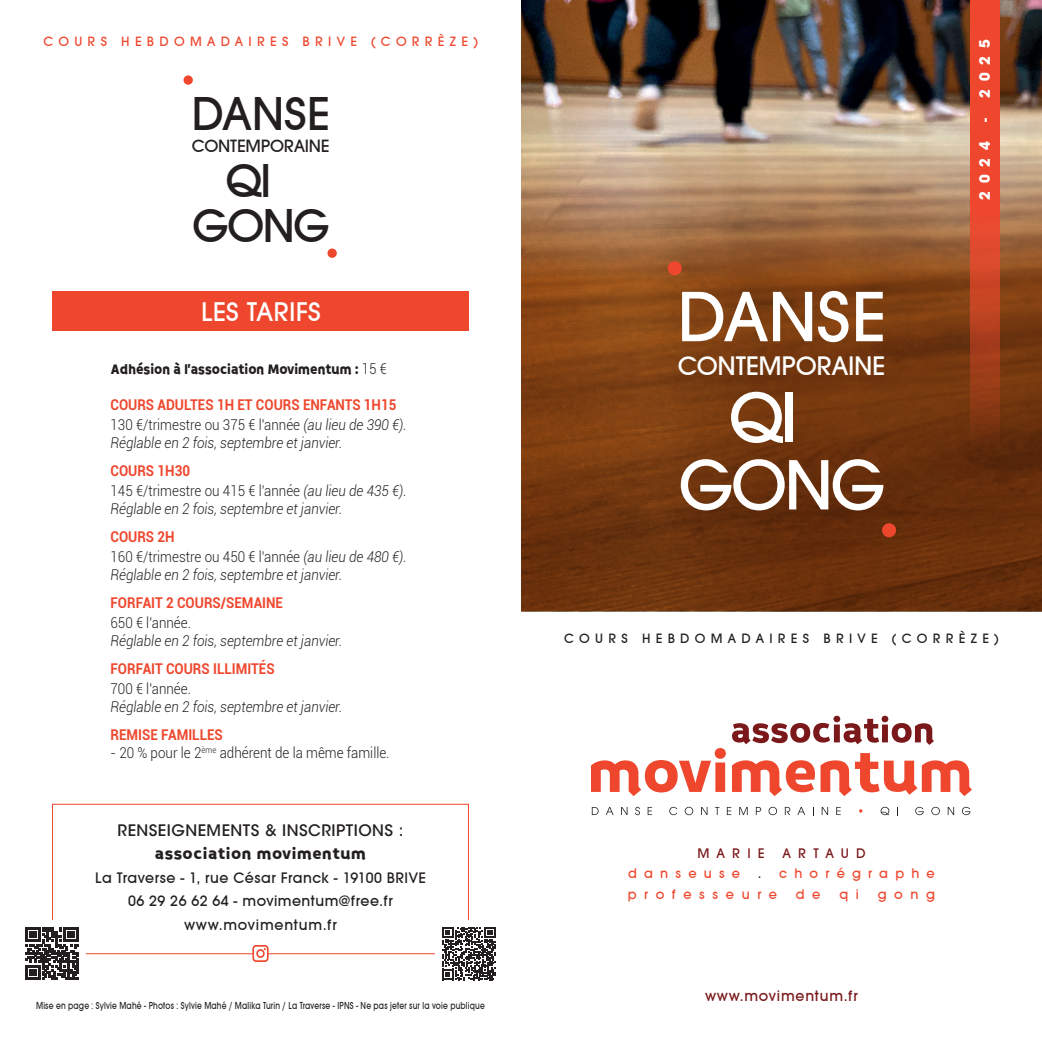
<style>
.page{position:relative;width:1042px;height:1042px;background:#fff}
.page>*{position:absolute;margin:0;border:0;box-sizing:border-box;transform-origin:0 0}
.t1{font:74.02px/67.4px "Avant Garde Md ITCTT";letter-spacing:-.03em;color:#fff;text-align:center}
.t2{font:49.18px/44.8px "Avant Garde Md ITCTT";letter-spacing:-.03em;color:#231f20;text-align:center}
.t3{font:28px "Avant Garde Md ITCTT";letter-spacing:.01em;color:#fff}
.t4{font:27.82px "Avant Garde Md ITCTT";letter-spacing:-.01em;color:#fff}
.t5{font:18.38px "Avant Garde Md ITCTT";letter-spacing:-.01em;color:#231f20}
.t6{font:16.62px "Braah One";letter-spacing:.03em;color:#231f20}
.t7{font:15.75px/23.6px "Avant Garde Md ITCTT";letter-spacing:.03em;color:#231f20;text-align:center}
.t8{font:500 15.75px "ITC Avant Garde Std";letter-spacing:.03em;color:#231f20}
.t9{font:15.75px "Avant Garde Md ITCTT";letter-spacing:.05em;color:#7a181a}
.t10{font:15.75px "Avant Garde Md ITCTT Bold";letter-spacing:.5em;color:#fff}
.t11{font:italic 300 14.88px "Roboto";color:#231f20;scale:.9 1}
.t12{font:300 14.88px/20.3px "Roboto";color:#231f20;scale:.9 1}
.t13{font:700 14.88px/20.3px "Roboto";color:#ef472e;scale:.9 1}
.t14{font:14.88px "Braah One";color:#231f20;scale:.9 1}
.t15{font:14.35px/20.1px "Avant Garde Md ITCTT";letter-spacing:.5em;color:#ef472e}
.t16{font:14.35px "Avant Garde Md ITCTT";letter-spacing:.5em;color:#7a181a}
.t17{font:14px "Avant Garde Md ITCTT";letter-spacing:.38em;color:#231f20}
.t18{font:14px "Avant Garde Md ITCTT";letter-spacing:.38em;color:#ef472e}
.t19{font:10.5px "Avant Garde Md ITCTT";letter-spacing:.02em;color:#231f20;scale:.8 1}
.s1{font-family:"Roboto";font-weight:300}
.s2{font-weight:300;color:#231f20}
.s3{font-weight:300;font-style:italic;color:#231f20}
.s4{font-weight:700;color:#ef472e}
.s5{font-style:italic}
.s6{color:#231f20}
</style>
<div class="page">
<img style="left:521px;top:0;width:521px;height:130px">
<svg style="left:521px;top:130px;width:521px;height:481px;background:#854f28"></svg>
<div style="left:52px;top:804px;width:417px;height:150px;border:1px solid #ef472e"></div>
<div style="left:882px;top:523px;width:14px;height:14px;background:#ef472e;border-radius:50%"></div>
<div style="left:668px;top:261px;width:14px;height:14px;background:#ef472e;border-radius:50%"></div>
<svg style="left:327px;top:248px;width:10px;height:10px"></svg>
<svg style="left:183px;top:75px;width:10px;height:10px"></svg>
<svg style="left:970px;top:0;width:30px;height:460px;background:#cb4225"></svg>
<div style="left:52px;top:292px;width:417px;height:39px;background:#ef472e"></div>
<svg style="left:252px;top:945px;width:16px;height:17px"></svg>
<div style="left:19px;top:920px;width:66px;height:66px;background:#fff"></div>
<svg style="left:26px;top:927px;width:52px;height:53px"></svg>
<div style="left:436px;top:920px;width:66px;height:66px;background:#fff"></div>
<svg style="left:442px;top:927px;width:54px;height:53px"></svg>
<svg style="left:591px;top:748px;width:135px;height:48px"></svg>
<svg style="left:732px;top:753px;width:240px;height:43px"></svg>
<svg style="left:732px;top:716px;width:202px;height:29px"></svg>
<svg style="left:592px;top:807px;width:6px;height:8px"></svg>
<svg style="left:606px;top:807px;width:7px;height:8px"></svg>
<svg style="left:621px;top:807px;width:6px;height:8px"></svg>
<svg style="left:635px;top:807px;width:5px;height:8px"></svg>
<svg style="left:647px;top:807px;width:5px;height:8px"></svg>
<svg style="left:669px;top:807px;width:8px;height:8px"></svg>
<svg style="left:685px;top:807px;width:8px;height:8px"></svg>
<svg style="left:701px;top:807px;width:6px;height:8px"></svg>
<svg style="left:715px;top:807px;width:4px;height:8px"></svg>
<svg style="left:727px;top:807px;width:4px;height:8px"></svg>
<svg style="left:739px;top:807px;width:8px;height:8px"></svg>
<svg style="left:756px;top:807px;width:5px;height:8px"></svg>
<svg style="left:768px;top:807px;width:9px;height:8px"></svg>
<svg style="left:785px;top:807px;width:5px;height:8px"></svg>
<svg style="left:797px;top:807px;width:8px;height:8px"></svg>
<svg style="left:821px;top:807px;width:7px;height:8px"></svg>
<svg style="left:836px;top:807px;width:4px;height:8px"></svg>
<svg style="left:880px;top:807px;width:9px;height:8px"></svg>
<svg style="left:915px;top:807px;width:9px;height:8px"></svg>
<svg style="left:931px;top:807px;width:9px;height:8px"></svg>
<svg style="left:947px;top:807px;width:7px;height:8px"></svg>
<svg style="left:962px;top:807px;width:8px;height:8px"></svg>
<p class="t18" style="left:43px;top:33px;width:436px">COURS HEBDOMADAIRES BRIVE (CORRÈZE)</p>
<h2 class="t2" style="left:191px;top:92px;width:140px">DANSE</h2>
<p class="t5" style="left:192px;top:136px;width:139px">CONTEMPORAINE</p>
<h2 class="t2" style="left:192px;top:159px;width:139px">QI<br>GONG</h2>
<h3 class="t3" style="left:201px;top:295px;width:121px">LES TARIFS</h3>
<p class="t14" style="left:111px;top:360px;width:309px">Adhésion à l’association Movimentum : <span class="s1">15 €</span></p>
<p class="t13" style="left:111px;top:394px;width:331px">COURS ADULTES 1H ET COURS ENFANTS 1H15<br><span class="s2">130 €/trimestre ou 375 € l'année</span> <span class="s3">(au lieu de 390 €).</span></p>
<p class="t11" style="left:111px;top:433px;width:259px">Réglable en 2 fois, septembre et janvier.</p>
<p class="t12" style="left:111px;top:460px;width:331px"><span class="s4">COURS 1H30<br></span>145 €/trimestre ou 415 € l'année <span class="s5">(au lieu de 435 €).</span></p>
<p class="t11" style="left:111px;top:499px;width:259px">Réglable en 2 fois, septembre et janvier.</p>
<p class="t12" style="left:111px;top:526px;width:331px"><span class="s4">COURS 2H<br></span>160 €/trimestre ou 450 € l'année <span class="s5">(au lieu de 480 €).</span></p>
<p class="t11" style="left:111px;top:564px;width:259px">Réglable en 2 fois, septembre et janvier.</p>
<p class="t13" style="left:111px;top:592px;width:193px">FORFAIT 2 COURS/SEMAINE</p>
<p class="t12" style="left:111px;top:612px;width:91px">650 € l'année.</p>
<p class="t11" style="left:111px;top:630px;width:259px">Réglable en 2 fois, septembre et janvier.</p>
<p class="t13" style="left:111px;top:658px;width:184px">FORFAIT COURS ILLIMITÉS</p>
<p class="t12" style="left:111px;top:678px;width:91px">700 € l'année.</p>
<p class="t11" style="left:111px;top:696px;width:259px">Réglable en 2 fois, septembre et janvier.</p>
<p class="t13" style="left:111px;top:724px;width:126px">REMISE FAMILLES</p>
<p class="t12" style="left:111px;top:742px;width:311px">- 20 % pour le 2<sup>ème</sup> adhérent de la même famille.</p>
<p class="t8" style="left:118px;top:820px;width:287px">RENSEIGNEMENTS &amp; INSCRIPTIONS :</p>
<p class="t6" style="left:155px;top:843px;width:212px">association movimentum</p>
<p class="t7" style="left:95px;top:866px;width:332px">La Traverse - 1, rue César Franck - 19100 BRIVE<br>06 29 26 62 64 - movimentum@free.fr www.movimentum.fr</p>
<p class="t19" style="left:36px;top:1000px;width:562px">Mise en page : Sylvie Mahé - Photos : Sylvie Mahé / Malika Turin / La Traverse - IPNS - Ne pas jeter sur la voie publique</p>
<h1 class="t1" style="left:677px;top:283px;width:210px">DANSE</h1>
<h3 class="t4" style="left:678px;top:349px;width:209px">CONTEMPORAINE</h3>
<h1 class="t1" style="left:678px;top:384px;width:209px">QI<br>GONG</h1>
<p class="t10" style="left:975px;top:200px;width:161px;rotate:-90deg">2024 - 2025</p>
<p class="t17" style="left:564px;top:630px;width:436px">COURS HEBDOMADAIRES BRIVE (CORRÈZE)</p>
<p class="t16" style="left:697px;top:845px;width:69px">MARIE</p>
<p class="t16" style="left:782px;top:845px;width:85px">ARTAUD</p>
<p class="t15" style="left:628px;top:863px;width:113px">danseuse</p>
<p class="t15" style="left:628px;top:863px;width:308px;text-indent:130px"><span class="s6">.</span> chorégraphe professeure</p>
<p class="t15" style="left:796px;top:883px;width:26px">d e</p>
<p class="t15" style="left:839px;top:883px;width:21px">q i</p>
<p class="t15" style="left:877px;top:883px;width:59px">gong</p>
<p class="t9" style="left:705px;top:987px;width:154px">www.movimentum.fr</p>
</div>
